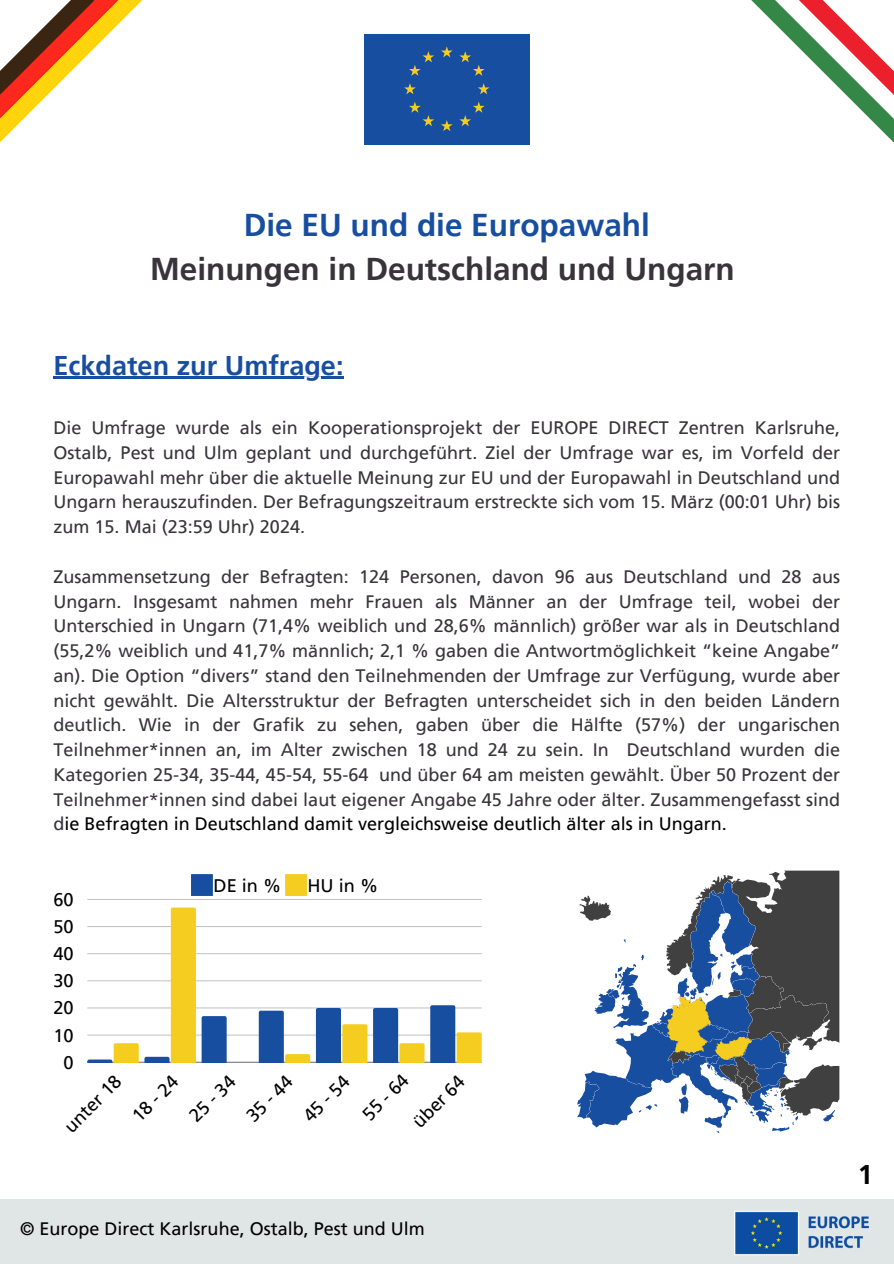
<style>
.page{position:relative;width:894px;height:1264px;background:#fff}
.page>*{position:absolute;margin:0;border:0;box-sizing:border-box;transform-origin:0 0}
.t1{font:700 31.5px/43.8px "Frutiger LT Pro";color:#38343a;text-align:center}
.t2{font:700 27px "Frutiger LT Pro";color:#184ea0}
.t3{font:700 27px "Frutiger LT Pro";color:#000}
.t4{font:18.15px "Frutiger LT Pro";color:#000}
.t5{font:18px/24.8px "Frutiger LT Pro";color:#38343a;text-align:justify}
.t6{font:18px "Frutiger LT Pro";color:#000}
.s1{color:#184ea0}
.s2{color:#000}
</style>
<div class="page">
<hr style="left:53px;top:377px;width:290px;height:2px;background:#184ea0">
<svg style="left:751px;top:0;width:142px;height:142px"></svg>
<svg style="left:0;top:0;width:142px;height:143px"></svg>
<div style="left:364px;top:34px;width:165px;height:110px;background:#184ea0"></div>
<svg style="left:441px;top:46px;width:11px;height:11px"></svg>
<svg style="left:441px;top:120px;width:11px;height:11px"></svg>
<svg style="left:478px;top:83px;width:11px;height:11px"></svg>
<svg style="left:404px;top:83px;width:11px;height:11px"></svg>
<svg style="left:459px;top:102px;width:25px;height:24px"></svg>
<svg style="left:459px;top:51px;width:25px;height:25px"></svg>
<svg style="left:409px;top:51px;width:25px;height:25px"></svg>
<svg style="left:409px;top:102px;width:25px;height:24px"></svg>
<svg style="left:577px;top:870px;width:261px;height:262px"></svg>
<div style="left:191px;top:874px;width:22px;height:22px;background:#184ea0"></div>
<div style="left:285px;top:874px;width:22px;height:22px;background:#f4cd20"></div>
<hr style="left:87px;top:1061px;width:394px;height:1px;background:#000;opacity:.6">
<hr style="left:87px;top:1034px;width:394px;height:1px;background:#000;opacity:.25">
<hr style="left:87px;top:1007px;width:394px;height:1px;background:#ddd">
<hr style="left:87px;top:980px;width:394px;height:1px;background:#d5d5d5">
<hr style="left:87px;top:953px;width:394px;height:1px;background:#ccc">
<hr style="left:87px;top:926px;width:394px;height:1px;background:#c3c3c3">
<hr style="left:87px;top:899px;width:394px;height:1px;background:#c4c4c4">
<svg style="left:87px;top:907px;width:139px;height:155px"></svg>
<svg style="left:259px;top:1010px;width:51px;height:52px"></svg>
<svg style="left:316px;top:1008px;width:51px;height:54px"></svg>
<svg style="left:373px;top:1008px;width:51px;height:54px"></svg>
<svg style="left:430px;top:1005px;width:51px;height:57px"></svg>
<div style="left:0;top:1199px;width:893px;height:64px;background:#e0e5e6"></div>
<img style="left:734px;top:1211px;width:135px;height:44px">
<h1 class="t1" style="left:150px;top:203px;width:586px"><span class="s1">Die EU und die Europawahl<br></span>Meinungen in Deutschland und Ungarn</h1>
<p class="t2" style="left:53px;top:348px;width:291px">Eckdaten zur Umfrage:</p>
<p class="t5" style="left:53px;top:415px;width:787px">Die Umfrage wurde als ein Kooperationsprojekt der EUROPE DIRECT Zentren Karlsruhe, Ostalb, Pest und Ulm geplant und durchgeführt. Ziel der Umfrage war es, im Vorfeld der Europawahl mehr über die aktuelle Meinung zur EU und der Europawahl in Deutschland und Ungarn herauszufinden. Der Befragungszeitraum erstreckte sich vom 15. März (00:01 Uhr) bis zum 15. Mai (23:59 Uhr) 2024.</p>
<p class="t5" style="left:53px;top:564px;width:787px">Zusammensetzung der Befragten: 124 Personen, davon 96 aus Deutschland und 28 aus Ungarn. Insgesamt nahmen mehr Frauen als Männer an der Umfrage teil, wobei der Unterschied in Ungarn (71,4% weiblich und 28,6% männlich) größer war als in Deutschland (55,2% weiblich und 41,7% männlich; 2,1 % gaben die Antwortmöglichkeit “keine Angabe” an). Die Option “divers” stand den Teilnehmenden der Umfrage zur Verfügung, wurde aber nicht gewählt. Die Altersstruktur der Befragten unterscheidet sich in den beiden Ländern deutlich. Wie in der Grafik zu sehen, gaben über die Hälfte (57%) der ungarischen Teilnehmer*innen an, im Alter zwischen 18 und 24 zu sein. In Deutschland wurden die Kategorien 25-34, 35-44, 45-54, 55-64 und über 64 am meisten gewählt. Über 50 Prozent der Teilnehmer*innen sind dabei laut eigener Angabe 45 Jahre oder älter. Zusammengefasst sind d<span class="s2">ie Befragten in Deutschland damit vergleichsweise deutlich älter als in Ungarn.</span></p>
<p class="t4" style="left:53px;top:888px;width:22px">60</p>
<p class="t4" style="left:53px;top:915px;width:22px">50</p>
<p class="t4" style="left:53px;top:942px;width:22px">40</p>
<p class="t4" style="left:53px;top:969px;width:22px">30</p>
<p class="t4" style="left:53px;top:996px;width:22px">20</p>
<p class="t4" style="left:53px;top:1024px;width:22px">10</p>
<p class="t4" style="left:63px;top:1051px;width:12px">0</p>
<p class="t4" style="left:213px;top:874px;width:69px">DE in %</p>
<p class="t4" style="left:307px;top:874px;width:72px">HU in %</p>
<p class="t4" style="left:60px;top:1121px;width:73px;rotate:-45deg">unter 18</p>
<p class="t4" style="left:127px;top:1110px;width:58px;rotate:-45deg">18 - 24</p>
<p class="t4" style="left:184px;top:1110px;width:58px;rotate:-45deg">25 - 34</p>
<p class="t4" style="left:241px;top:1110px;width:48px;rotate:-45deg">35-4</p>
<p class="t4" style="left:298px;top:1110px;width:58px;rotate:-45deg">45 - 54</p>
<p class="t4" style="left:357px;top:1109px;width:58px;rotate:-45deg">5 -64</p>
<p class="t4" style="left:408px;top:1116px;width:66px;rotate:-45deg">über 64</p>
<h2 class="t6" style="left:20px;top:1217px;width:406px">© Europe Direct Karlsruhe, Ostalb, Pest und Ulm</h2>
<p class="t3" style="left:857px;top:1157px;width:17px">1</p>
</div>
